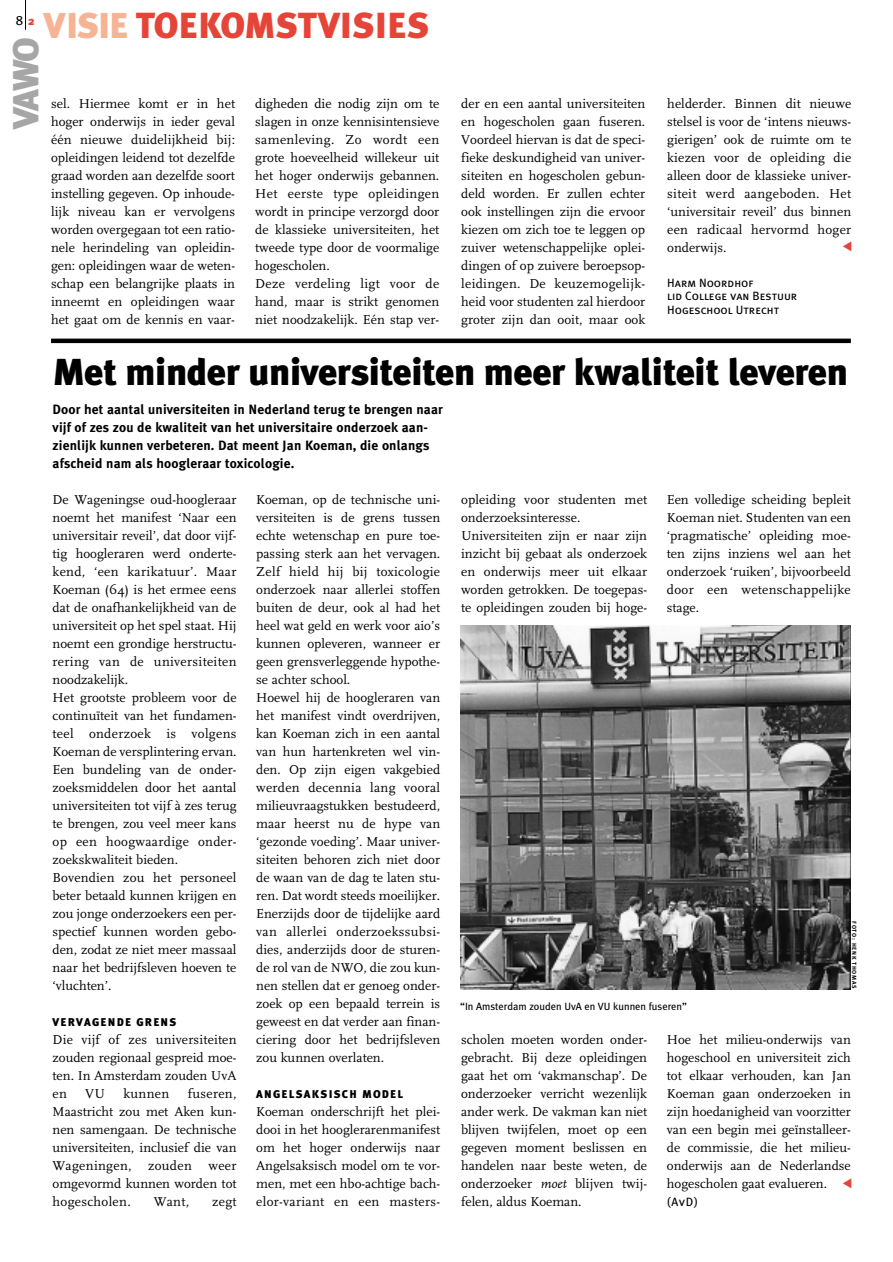
<style>
.page{position:relative;width:893px;height:1262px;background:#fff}
.page>*{position:absolute;margin:0;border:0;box-sizing:border-box;transform-origin:0 0}
.t1{font:900 37.5px "Meta Plus";letter-spacing:-.01em;color:#000}
.t2{font:900 36.3px "Meta Plus";color:#e54538}
.t3{font:900 36.3px "Meta Plus";color:#a6a6a6}
.t4{font:13.5px/18px "FF Scala";color:#000;text-align:justify}
.t5{font:700 13.5px/18px "Meta Plus";letter-spacing:.01em;color:#000}
.t6{font:13.5px "Meta Plus";color:#000}
.t7{font:12px/13.5px "Meta Plus Book Caps";color:#000}
.t8{font:900 11.25px "Meta Plus";letter-spacing:.11em;color:#000}
.t9{font:10.5px "Meta Plus";color:#000}
.t10{font:700 6px "Meta Plus";letter-spacing:.11em;color:#000}
.s1{font-size:36px;color:#f6b494}
.s2{font-weight:900;font-size:11.7px;color:#e54538}
.s3{font-style:italic}
</style>
<div class="page">
<hr style="left:25px;top:0;width:1px;height:30px;background:#000">
<div style="left:51px;top:338px;width:799px;height:5px;background:#000"></div>
<img style="left:461px;top:625px;width:389px;height:364px">
<h2 class="t2" style="left:44px;top:12px;width:387px"><span class="s1">VISIE</span> TOEKOMSTVISIES</h2>
<p class="t6" style="left:16px;top:15px;width:20px">8 <span class="s2">2</span></p>
<h2 class="t3" style="left:12px;top:129px;width:93px;rotate:-90deg">VAWO</h2>
<p class="t4" style="left:51px;top:96px;width:185px">sel. Hiermee komt er in het hoger onderwijs in ieder geval één nieuwe duidelijkheid bij: opleidingen leidend tot dezelfde graad worden aan dezelfde soort instelling gegeven. Op inhoude&shy;lijk niveau kan er vervolgens worden overgegaan tot een ratio&shy;nele herindeling van opleidin&shy;gen: opleidingen waar de weten&shy;schap een belangrijke plaats in inneemt en opleidingen waar het gaat om de kennis en vaar-</p>
<p class="t4" style="left:255px;top:96px;width:185px;text-align:left">digheden die nodig zijn om te slagen in onze kennisintensieve samenleving. Zo wordt een grote hoeveelheid willekeur uit het hoger onderwijs gebannen.<br>Het eerste type opleidingen wordt in principe verzorgd door de klassieke universiteiten, het tweede type door de voormalige hogescholen.<br>Deze verdeling ligt voor de hand, maar is strikt genomen niet noodzakelijk. Eén stap ver-</p>
<p class="t4" style="left:461px;top:96px;width:185px">der en een aantal universiteiten en hogescholen gaan fuseren.<br>Voordeel hiervan is dat de speci&shy;fieke deskundigheid van univer&shy;siteiten en hogescholen gebun&shy;deld worden. Er zullen echter ook instellingen zijn die ervoor kiezen om zich toe te leggen op zuiver wetenschappelijke oplei&shy;dingen of op zuivere beroepsop&shy;leidingen. De keuzemogelijk&shy;heid voor studenten zal hierdoor groter zijn dan ooit, maar ook</p>
<p class="t4" style="left:667px;top:96px;width:185px">helderder. Binnen dit nieuwe stelsel is voor de ‘intens nieuws&shy;gierigen’ ook de ruimte om te kiezen voor de opleiding die alleen door de klassieke univer&shy;siteit werd aangeboden. Het ‘universitair reveil’ dus binnen een radicaal hervormd hoger onderwijs.</p>
<p class="t7" style="left:667px;top:276px;width:132px">Harm Noordhof<br>lid College van Bestuur<br>Hogeschool Utrecht</p>
<h1 class="t1" style="left:53px;top:358px;width:797px">Met minder universiteiten meer kwaliteit leveren</h1>
<p class="t5" style="left:53px;top:402px;width:392px">Door het aantal universiteiten in Nederland terug te brengen naar vijf of zes zou de kwaliteit van het universitaire onderzoek aan&shy;zienlijk kunnen verbeteren. Dat meent Jan Koeman, die onlangs afscheid nam als hoogleraar toxicologie.</p>
<p class="t4" style="left:461px;top:492px;width:187px;text-align:left">opleiding voor studenten met onderzoeksinteresse.<br>Universiteiten zijn er naar zijn inzicht bij gebaat als onderzoek en onderwijs meer uit elkaar worden getrokken. De toegepas&shy;te opleidingen zouden bij hoge-</p>
<p class="t4" style="left:256px;top:492px;width:185px;text-align:left">Koeman, op de technische uni&shy;versiteiten is de grens tussen echte wetenschap en pure toe&shy;passing sterk aan het vervagen.<br>Zelf hield hij bij toxicologie onderzoek naar allerlei stoffen buiten de deur, ook al had het heel wat geld en werk voor aio’s kunnen opleveren, wanneer er geen grensverleggende hypothe&shy;se achter school.<br>Hoewel hij de hoogleraren van het manifest vindt overdrijven, kan Koeman zich in een aantal van hun hartenkreten wel vin&shy;den. Op zijn eigen vakgebied werden decennia lang vooral milieuvraagstukken bestudeerd, maar heerst nu de hype van ‘gezonde voeding’. Maar univer&shy;siteiten behoren zich niet door de waan van de dag te laten stu&shy;ren. Dat wordt steeds moeilijker.<br>Enerzijds door de tijdelijke aard van allerlei onderzoekssubsi&shy;dies, anderzijds door de sturen&shy;de rol van de NWO, die zou kun&shy;nen stellen dat er genoeg onder&shy;zoek op een bepaald terrein is geweest en dat verder aan finan&shy;ciering door het bedrijfsleven zou kunnen overlaten.</p>
<p class="t8" style="left:256px;top:1090px;width:148px">ANGELSAKSISCH MODEL</p>
<p class="t4" style="left:256px;top:1104px;width:185px">Koeman onderschrijft het plei&shy;dooi in het hooglerarenmanifest om het hoger onderwijs naar Angelsaksisch model om te vor&shy;men, met een hbo-achtige bach&shy;elor-variant en een masters-</p>
<p class="t4" style="left:666px;top:492px;width:185px">Een volledige scheiding bepleit Koeman niet. Studenten van een ‘pragmatische’ opleiding moe&shy;ten zijns inziens wel aan het onderzoek ‘ruiken’, bijvoorbeeld door een wetenschappelijke stage.</p>
<p class="t4" style="left:53px;top:492px;width:185px;text-align:left">De Wageningse oud-hoogleraar noemt het manifest ‘Naar een universitair reveil’, dat door vijf&shy;tig hoogleraren werd onderte&shy;kend, ‘een karikatuur’. Maar<br>Koeman (64) is het ermee eens dat de onafhankelijkheid van de universiteit op het spel staat. Hij noemt een grondige herstructu&shy;rering van de universiteiten noodzakelijk.<br>Het grootste probleem voor de continuïteit van het fundamen&shy;teel onderzoek is volgens<br>Koeman de versplintering ervan.<br>Een bundeling van de onder&shy;zoeksmiddelen door het aantal universiteiten tot vijf à zes terug te brengen, zou veel meer kans op een hoogwaardige onder&shy;zoekskwaliteit bieden.<br>Bovendien zou het personeel beter betaald kunnen krijgen en zou jonge onderzoekers een per&shy;spectief kunnen worden gebo&shy;den, zodat ze niet meer massaal naar het bedrijfsleven hoeven te ‘vluchten’.</p>
<p class="t8" style="left:53px;top:1018px;width:125px">VERVAGENDE GRENS</p>
<p class="t4" style="left:53px;top:1032px;width:185px">Die vijf of zes universiteiten zouden regionaal gespreid moe&shy;ten. In Amsterdam zouden UvA en</p>
<p class="t10" style="left:856px;top:921px;width:69px;rotate:90deg">FOTO: HENK THOMAS</p>
<p class="t9" style="left:460px;top:1002px;width:228px">“In Amsterdam zouden UvA en VU kunnen fuseren”</p>
<p class="t4" style="left:666px;top:1032px;width:185px">Hoe het milieu-onderwijs van hogeschool en universiteit zich tot elkaar verhouden, kan Jan Koeman gaan onderzoeken in zijn hoedanigheid van voorzitter van een begin mei geïnstalleer&shy;de commissie, die het milieu&shy;onderwijs aan de Nederlandse hogescholen gaat evalueren.</p>
<p class="t7" style="left:666px;top:1195px;width:33px">(AvD)</p>
<p class="t4" style="left:461px;top:1032px;width:187px">scholen moeten worden onder&shy;gebracht. Bij deze opleidingen gaat het om ‘vakmanschap’. De onderzoeker verricht wezenlijk ander werk. De vakman kan niet blijven twijfelen, moet op een gegeven moment beslissen en handelen naar beste weten, de onderzoeker <span class="s3">moet</span> blijven twij&shy;felen, aldus Koeman.</p>
<p class="t4" style="left:53px;top:1086px;width:185px;text-indent:135px">fuseren, Maastricht zou met Aken kun&shy;nen samengaan. De technische universiteiten, inclusief die van Wageningen, zouden weer omgevormd kunnen worden tot hogescholen.</p>
<p class="t4" style="left:85px;top:1086px;width:21px">VU</p>
<p class="t4" style="left:123px;top:1086px;width:47px">kunnen</p>
<p class="t4" style="left:154px;top:1194px;width:37px">Want,</p>
<p class="t4" style="left:212px;top:1194px;width:26px">zegt</p>
</div>
